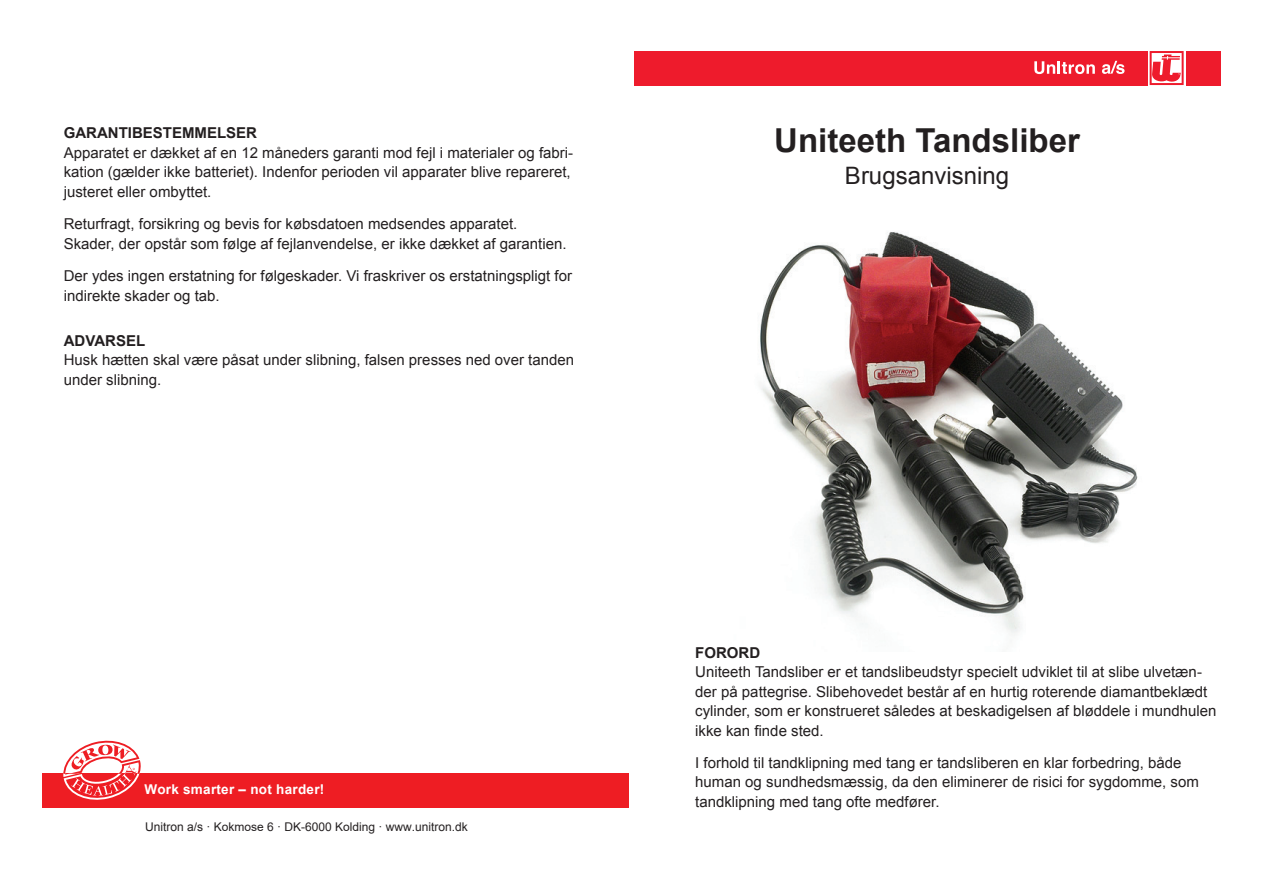
<style>
.page{position:relative;width:1263px;height:893px;background:#fff}
.page>*{position:absolute;margin:0;border:0;box-sizing:border-box;transform-origin:0 0}
.t1{font:700 33px "Arial";color:#231f20}
.t2{font:24px "Arial";color:#231f20}
.t3{font:15px/19.5px "Arial";color:#231f20}
.t4{font:700 15px "Arial";color:#231f20}
.t5{font:700 13.5px "Arial";letter-spacing:.02em;color:#fff}
.t6{font:12px "Arial";color:#231f20}
</style>
<div class="page">
<div style="left:634px;top:51px;width:586px;height:34px;background:#ee1b2c"></div>
<svg style="left:1148px;top:51px;width:38px;height:34px"></svg>
<svg style="left:1034px;top:61px;width:61px;height:13px"></svg>
<svg style="left:1102px;top:61px;width:22px;height:13px"></svg>
<svg style="left:1150px;top:51px;width:33px;height:34px"></svg>
<div style="left:43px;top:774px;width:586px;height:34px;background:#ee1d23"></div>
<svg style="left:63px;top:740px;width:80px;height:60px"></svg>
<img style="left:760px;top:232px;width:378px;height:402px">
<p class="t4" style="left:64px;top:123px;width:195px">GARANTIBESTEMMELSER</p>
<p class="t3" style="left:64px;top:143px;width:511px">Apparatet er dækket af en 12 måneders garanti mod fejl i materialer og fabri&shy;kation (gælder ikke batteriet). Indenfor perioden vil apparater blive repareret, justeret eller ombyttet.</p>
<p class="t3" style="left:64px;top:214px;width:504px">Returfragt, forsikring og bevis for købsdatoen medsendes apparatet.<br>Skader, der opstår som følge af fejlanvendelse, er ikke dækket af garantien.</p>
<p class="t3" style="left:64px;top:266px;width:510px">Der ydes ingen erstatning for følgeskader. Vi fraskriver os erstatningspligt for indirekte skader og tab.</p>
<p class="t4" style="left:64px;top:330px;width:83px">ADVARSEL</p>
<p class="t3" style="left:64px;top:350px;width:512px">Husk hætten skal være påsat under slibning, falsen presses ned over tanden under slibning.</p>
<p class="t5" style="left:145px;top:781px;width:181px">Work smarter – not harder!</p>
<p class="t6" style="left:145px;top:819px;width:324px">Unitron a/s · Kokmose 6 · DK-6000 Kolding · www.unitron.dk</p>
<p class="t1" style="left:774px;top:118px;width:307px">Uniteeth Tandsliber</p>
<p class="t2" style="left:845px;top:160px;width:166px">Brugsanvisning</p>
<p class="t4" style="left:695px;top:642px;width:66px">FORORD</p>
<p class="t3" style="left:695px;top:662px;width:523px">Uniteeth Tandsliber er et tandslibeudstyr specielt udviklet til at slibe ulvetæn&shy;der på pattegrise. Slibehovedet består af en hurtig roterende diamantbeklædt cylinder, som er konstrueret således at beskadigelsen af bløddele i mundhulen ikke kan finde sted.</p>
<p class="t3" style="left:695px;top:753px;width:505px">I forhold til tandklipning med tang er tandsliberen en klar forbedring, både human og sundhedsmæssig, da den eliminerer de risici for sygdomme, som tandklipning med tang ofte medfører.</p>
</div>
